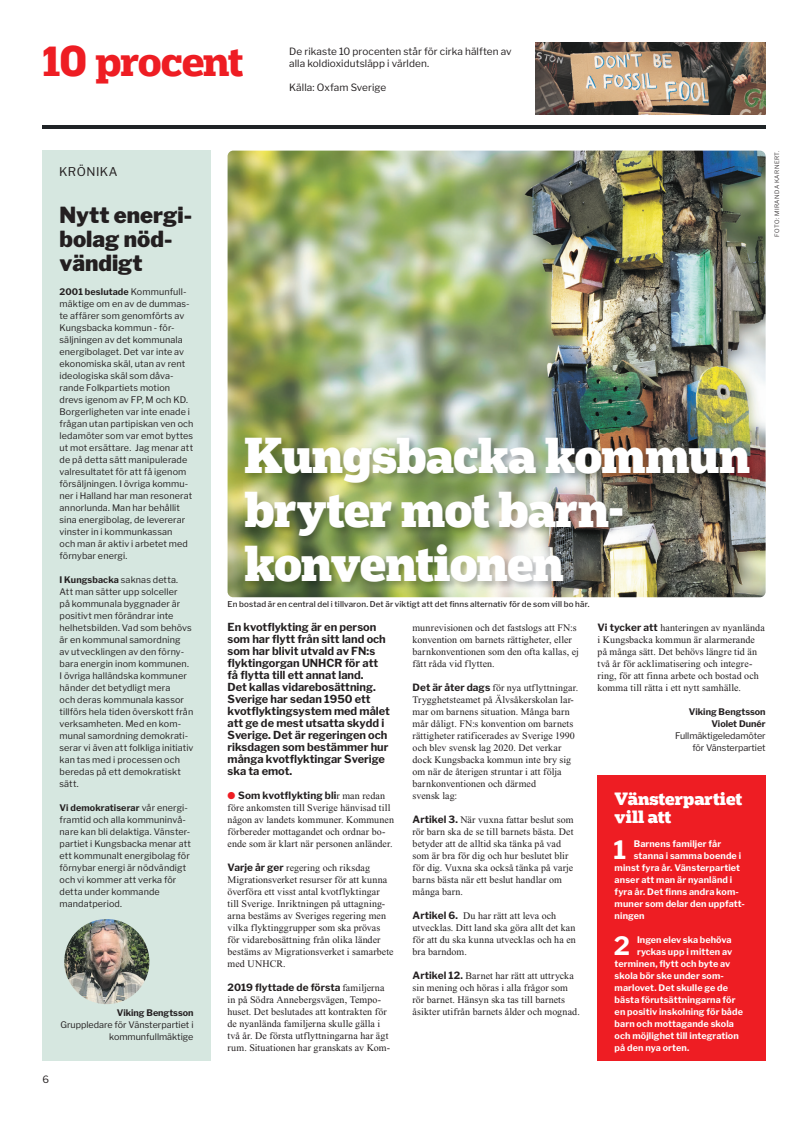
<style>
.page{position:relative;width:794px;height:1126px;background:#fff}
.page>*{position:absolute;margin:0;border:0;box-sizing:border-box;transform-origin:0 0}
.t1{font:900 48px/54px "Popular";letter-spacing:-.01em;color:#fff;scale:.96 1}
.t2{font:700 40px "Popular";letter-spacing:-.02em;color:#ee1d23}
.t3{font:700 25.2px "Libre Franklin";color:#fff}
.t4{font:900 22px/24px "Libre Franklin";color:#231f20}
.t5{font:900 17px/18px "Popular";letter-spacing:-.005em;color:#fff}
.t6{font:12px "Libre Franklin";letter-spacing:.04em;color:#231f20}
.t7{font:700 11px/12px "Libre Franklin";color:#231f20}
.t8{font:10px/12px "Times New Roman";letter-spacing:.01em;color:#231f20}
.t9{font:10px/12px "Libre Franklin";letter-spacing:.01em;color:#231f20}
.t10{font:700 10px "Libre Franklin";letter-spacing:.01em;color:#231f20}
.t11{font:9px/12px "Libre Franklin";letter-spacing:.01em;color:#231f20}
.t12{font:700 9px "Libre Franklin";letter-spacing:.015em;color:#fff}
.t13{font:700 9px/12px "Libre Franklin";color:#231f20;text-align:right}
.t14{font:9px/12px "Libre Franklin";letter-spacing:-.01em;color:#231f20;text-align:right}
.t15{font:500 8px "Libre Franklin";letter-spacing:.02em;color:#231f20}
.t16{font:300 6px "Libre Franklin";letter-spacing:.07em;color:#231f20}
.s1{font-weight:700}
.s2{color:#ee1d23}
.s3{font-family:"Times New Roman";font-weight:400}
.s4{font-family:"Libre Franklin";font-weight:700}
</style>
<div class="page">
<hr style="left:43px;top:125px;width:722px;height:3px;background:#1f2326">
<div style="left:43px;top:151px;width:167px;height:909px;background:#d6e7e0"></div>
<img style="left:64px;top:919px;width:85px;height:85px;border-radius:43px">
<img style="left:536px;top:43px;width:229px;height:72px">
<img style="left:227px;top:151px;width:538px;height:446px">
<img style="left:244px;top:436px;width:515px;height:154px">
<div style="left:597px;top:775px;width:168px;height:285px;background:#ee1d23"></div>
<h2 class="t2" style="left:43px;top:35px;width:202px">10 procent</h2>
<p class="t9" style="left:289px;top:45px;width:224px">De rikaste 10 procenten står för cirka hälften av alla koldioxidutsläpp i världen.</p>
<p class="t9" style="left:289px;top:81px;width:98px">Källa: Oxfam Sverige</p>
<p class="t6" style="left:59px;top:164px;width:60px">KRÖNIKA</p>
<h3 class="t4" style="left:60px;top:203px;width:134px">Nytt energi&shy;bolag nöd&shy;vändigt</h3>
<p class="t11" style="left:60px;top:285px;width:135px"><span class="s1">2001 beslutade</span> Kommunfull&shy;mäktige om en av de dummas&shy;te affärer som genomförts av<br>Kungsbacka kommun - för&shy;säljningen av det kommunala energibolaget. Det var inte av ekonomiska skäl, utan av rent ideologiska skäl som dåva&shy;rande Folkpartiets motion drevs igenom av FP, M och KD.<br>Borgerligheten var inte enade i frågan utan partipiskan ven och ledamöter som var emot byttes ut mot ersättare. Jag menar att de på detta sätt manipulerade valresultatet för att få igenom försäljningen. I övriga kommu&shy;ner i Halland har man resonerat annorlunda. Man har behållit sina energibolag, de levererar vinster in i kommunkassan<br>och man är aktiv i arbetet med förnybar energi.</p>
<p class="t11" style="left:60px;top:573px;width:135px"><span class="s1">I Kungsbacka</span> saknas detta.<br>Att man sätter upp solceller<br>på kommunala byggnader är positivt men förändrar inte helhetsbilden. Vad som behövs är en kommunal samordning<br>av utvecklingen av den förny&shy;bara energin inom kommunen.<br>I övriga halländska kommuner händer det betydligt mera<br>och deras kommunala kassor tillförs hela tiden överskott från verksamheten. Med en kom&shy;munal samordning demokrati&shy;serar vi även att folkliga initiativ kan tas med i processen och beredas på ett demokratiskt sätt.</p>
<p class="t11" style="left:60px;top:801px;width:133px"><span class="s1">Vi demokratiserar</span> vår energi&shy;framtid och alla kommuninvå&shy;nare kan bli delaktiga. Vänster&shy;partiet i Kungsbacka menar att ett kommunalt energibolag för förnybar energi är nödvändigt och vi kommer att verka för detta under kommande mandatperiod.</p>
<p class="t13" style="left:117px;top:1006px;width:78px">Viking Bengtsson</p>
<p class="t11" style="left:60px;top:1018px;width:135px;text-align:right">Gruppledare för Vänsterpartiet i kommunfullmäktige</p>
<p class="t9" style="left:43px;top:1073px;width:8px">6</p>
<p class="t16" style="left:773px;top:237px;width:88px;rotate:-90deg">FOTO: MIRANDA KARNERT.</p>
<h1 class="t1" style="left:244px;top:426px;width:528px">Kungsbacka kommun bryter mot barn&shy;konventionen</h1>
<p class="t15" style="left:227px;top:599px;width:363px">En bostad är en central del i tillvaron. Det är viktigt att det finns alternativ för de som vill bo här.</p>
<p class="t7" style="left:227px;top:621px;width:164px">En kvotflykting är en person som har flytt från sitt land och som har blivit utvald av FN:s flyktingorgan UNHCR för att få flytta till ett annat land.<br>Det kallas vidarebosättning.<br>Sverige har sedan 1950 ett kvotflyktingsystem med målet att ge de mest utsatta skydd i<br>Sverige. Det är regeringen och riksdagen som bestämmer hur många kvotflyktingar Sverige ska ta emot.</p>
<p class="t10" style="left:227px;top:789px;width:159px"><span class="s2">●</span> Som kvotflykting bli<span class="s3">r man redan</span></p>
<p class="t8" style="left:227px;top:801px;width:168px">före ankomsten till Sverige hänvisad till någon av landets kommuner. Kommunen förbereder mottagandet och ordnar bo&shy;ende som är klart när personen anländer.</p>
<p class="t8" style="left:227px;top:861px;width:168px"><span class="s4">Varje år ger</span> regering och riksdag Migrationsverket resurser för att kunna överföra ett visst antal kvotflyktingar till Sverige. Inriktningen på uttagning&shy;arna bestäms av Sveriges regering men vilka flyktinggrupper som ska prövas för vidarebosättning från olika länder bestäms av Migrationsverket i samarbete med UNHCR.</p>
<p class="t10" style="left:227px;top:981px;width:158px">2019 flyttade de första <span class="s3">familjerna</span></p>
<p class="t8" style="left:227px;top:993px;width:164px">in på Södra Annebergsvägen, Tempo&shy;huset. Det beslutades att kontrakten för de nyanlända familjerna skulle gälla i två år. De första utflyttningarna har ägt rum. Situationen har granskats av Kom-</p>
<p class="t8" style="left:412px;top:621px;width:168px">munrevisionen och det fastslogs att FN:s konvention om barnets rättigheter, eller barnkonventionen som den ofta kallas, ej fått råda vid flytten.</p>
<p class="t8" style="left:412px;top:681px;width:167px"><span class="s4">Det är åter dags</span> för nya utflyttningar.<br>Trygghetsteamet på Älvsåkerskolan lar&shy;mar om barnens situation. Många barn mår dåligt. FN:s konvention om barnets rättigheter ratificerades av Sverige 1990 och blev svensk lag 2020. Det verkar dock Kungsbacka kommun inte bry sig om när de återigen struntar i att följa barnkonventionen och därmed<br>svensk lag:</p>
<p class="t8" style="left:412px;top:813px;width:162px"><span class="s4">Artikel 3.</span> När vuxna fattar beslut som rör barn ska de se till barnets bästa. Det betyder att de alltid ska tänka på vad som är bra för dig och hur beslutet blir för dig. Vuxna ska också tänka på varje barns bästa när ett beslut handlar om många barn.</p>
<p class="t8" style="left:412px;top:909px;width:165px"><span class="s4">Artikel 6.</span> Du har rätt att leva och utvecklas. Ditt land ska göra allt det kan för att du ska kunna utvecklas och ha en bra barndom.</p>
<p class="t8" style="left:412px;top:969px;width:169px"><span class="s4">Artikel 12.</span> Barnet har rätt att uttrycka sin mening och höras i alla frågor som rör barnet. Hänsyn ska tas till barnets åsikter utifrån barnets ålder och mognad.</p>
<p class="t8" style="left:597px;top:621px;width:169px"><span class="s4">Vi tycker att</span> hanteringen av nyanlända i Kungsbacka kommun är alarmerande på många sätt. Det behövs längre tid än två år för acklimatisering och integre&shy;ring, för att finna arbete och bostad och komma till rätta i ett nytt samhälle.</p>
<p class="t13" style="left:689px;top:705px;width:78px">Viking Bengtsson<br>Violet Dunér</p>
<p class="t14" style="left:675px;top:729px;width:92px">Fullmäktigeledamöter för Vänsterpartiet</p>
<h3 class="t5" style="left:614px;top:789px;width:129px">Vänsterpartiet vill att</h3>
<h3 class="t3" style="left:613px;top:834px;width:22px">1<span class="s2">.</span></h3>
<p class="t12" style="left:633px;top:838px;width:89px">Barnens familjer får</p>
<p class="t12" style="left:633px;top:850px;width:109px">stanna i samma boende i</p>
<p class="t12" style="left:614px;top:862px;width:127px">minst fyra år. Vänsterpartiet</p>
<p class="t12" style="left:614px;top:874px;width:119px">anser att man är nyanländ i</p>
<p class="t12" style="left:614px;top:886px;width:126px">fyra år. Det finns andra kom-</p>
<p class="t12" style="left:614px;top:898px;width:132px">muner som delar den uppfatt-</p>
<p class="t12" style="left:614px;top:910px;width:31px">ningen</p>
<h3 class="t3" style="left:613px;top:930px;width:25px">2<span class="s2">.</span></h3>
<p class="t12" style="left:637px;top:934px;width:96px">Ingen elev ska behöva</p>
<p class="t12" style="left:637px;top:946px;width:97px">ryckas upp i mitten av</p>
<p class="t12" style="left:614px;top:958px;width:117px">terminen, flytt och byte av</p>
<p class="t12" style="left:614px;top:970px;width:111px">skola bör ske under som-</p>
<p class="t12" style="left:614px;top:982px;width:115px">marlovet. Det skulle ge de</p>
<p class="t12" style="left:614px;top:994px;width:122px">bästa förutsättningarna för</p>
<p class="t12" style="left:614px;top:1006px;width:130px">en positiv inskolning för både</p>
<p class="t12" style="left:614px;top:1018px;width:121px">barn och mottagande skola</p>
<p class="t12" style="left:614px;top:1030px;width:126px">och möjlighet till integration</p>
<p class="t12" style="left:614px;top:1042px;width:76px">på den nya orten.</p>
</div>
